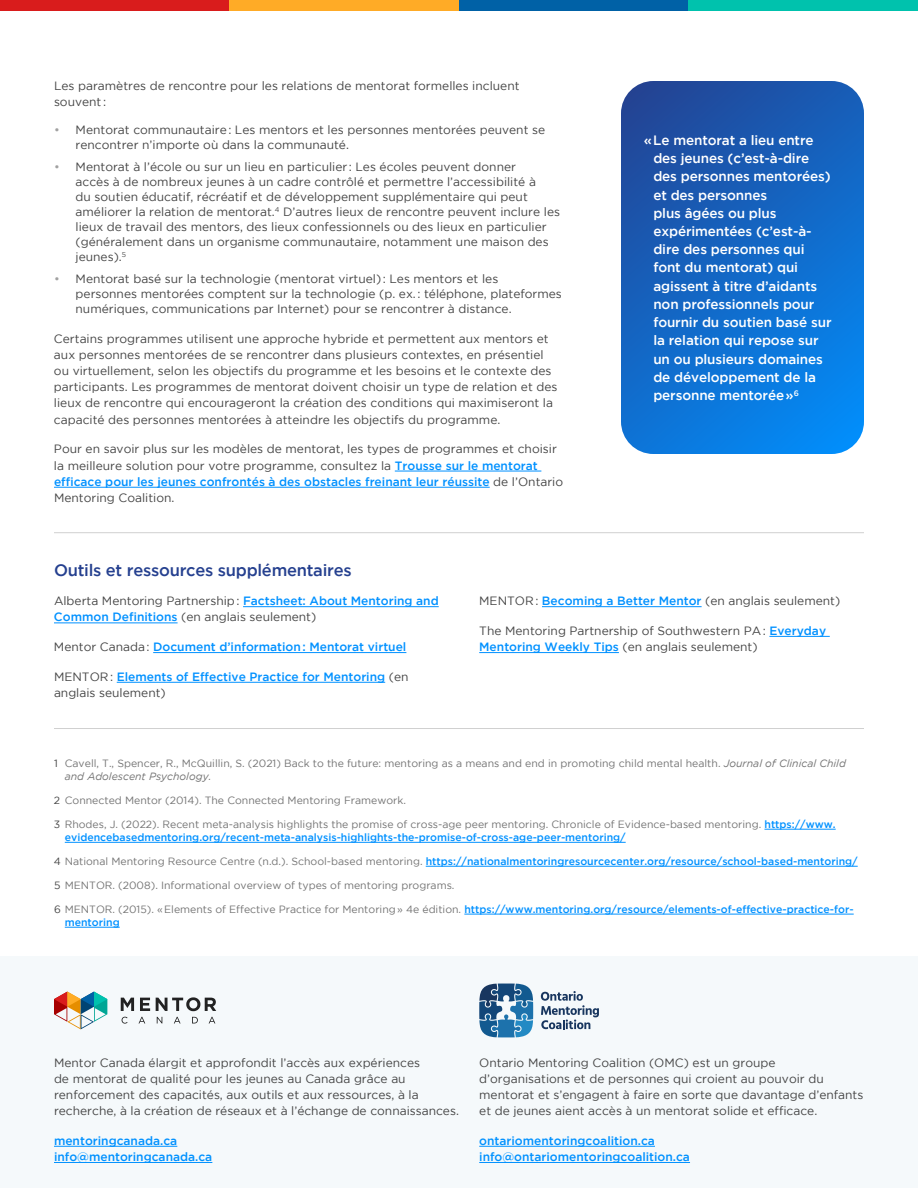
<style>
.page{position:relative;width:918px;height:1188px;background:#fff}
.page>*{position:absolute;margin:0;border:0;box-sizing:border-box;transform-origin:0 0}
.t1{font:500 16.5px "Gotham";letter-spacing:-.015em;color:#25408f}
.t2{font:500 13.5px/18.3px "Gotham";letter-spacing:-.01em;color:#fff}
.t3{font:12px/16.2px "Gotham";color:#444}
.t4{font:500 12px/16.2px "Gotham";color:#0091ff}
.t5{font:10.5px/13.2px "Gotham";color:#737373}
.t6{font:500 10.5px/13.2px "Gotham";color:#0091ff}
.s1{color:#a1a1a1}
.s2{font-weight:500;color:#0091ff}
.s3{font-weight:400;color:#444}
.s4{color:#444}
.s5{font-style:italic}
.s6{font-weight:400;color:#737373}
</style>
<div class="page">
<hr style="left:395px;top:471px;width:146px;height:1px;background:#0091ff">
<hr style="left:54px;top:487px;width:436px;height:1px;background:#0091ff">
<svg style="left:621px;top:81px;width:243px;height:373px;background:#1469c6"></svg>
<hr style="left:243px;top:606px;width:196px;height:1px;background:#0091ff">
<hr style="left:54px;top:623px;width:124px;height:1px;background:#0091ff">
<hr style="left:153px;top:652px;width:253px;height:1px;background:#0091ff">
<hr style="left:117px;top:682px;width:268px;height:1px;background:#0091ff">
<hr style="left:542px;top:606px;width:160px;height:1px;background:#0091ff">
<hr style="left:769px;top:636px;width:61px;height:1px;background:#0091ff">
<hr style="left:479px;top:652px;width:140px;height:1px;background:#0091ff">
<hr style="left:54px;top:532px;width:810px;height:1px;background:#d0d0d0">
<hr style="left:54px;top:728px;width:810px;height:1px;background:#d0d0d0">
<hr style="left:764px;top:829px;width:72px;height:1px;background:#0091ff">
<hr style="left:65px;top:842px;width:561px;height:1px;background:#0091ff">
<hr style="left:426px;top:866px;width:432px;height:1px;background:#0091ff">
<hr style="left:464px;top:914px;width:390px;height:1px;background:#0091ff">
<hr style="left:65px;top:927px;width:55px;height:1px;background:#0091ff">
<div style="left:0;top:956px;width:918px;height:232px;background:#f5f9fb"></div>
<hr style="left:54px;top:1146px;width:123px;height:1px;background:#0091ff">
<hr style="left:54px;top:1162px;width:158px;height:1px;background:#0091ff">
<hr style="left:479px;top:1146px;width:176px;height:1px;background:#0091ff">
<hr style="left:479px;top:1162px;width:211px;height:1px;background:#0091ff">
<svg style="left:121px;top:998px;width:13px;height:13px"></svg>
<svg style="left:140px;top:998px;width:10px;height:13px"></svg>
<svg style="left:156px;top:997px;width:60px;height:14px"></svg>
<svg style="left:122px;top:1017px;width:6px;height:7px"></svg>
<svg style="left:157px;top:1017px;width:5px;height:6px"></svg>
<svg style="left:192px;top:1017px;width:6px;height:6px"></svg>
<svg style="left:54px;top:992px;width:53px;height:37px"></svg>
<svg style="left:139px;top:1017px;width:6px;height:6px"></svg>
<svg style="left:174px;top:1017px;width:7px;height:6px"></svg>
<svg style="left:209px;top:1017px;width:6px;height:6px"></svg>
<svg style="left:479px;top:983px;width:54px;height:54px"></svg>
<svg style="left:541px;top:991px;width:58px;height:38px"></svg>
<div style="left:0;top:0;width:230px;height:11px;background:#d91c1c"></div>
<div style="left:459px;top:0;width:229px;height:11px;background:#0061a6"></div>
<div style="left:230px;top:0;width:229px;height:11px;background:#ffab26"></div>
<div style="left:688px;top:0;width:230px;height:11px;background:#00c2ad"></div>
<p class="t3" style="left:54px;top:77px;width:467px">Les paramètres de rencontre pour les relations de mentorat formelles incluent souvent :</p>
<p class="t3" style="left:76px;top:123px;width:471px;line-height:15px;text-indent:-22px"><span class="s1">•</span> Mentorat communautaire: Les mentors et les personnes mentorées peuvent se rencontrer n’importe où dans la communauté.</p>
<p class="t3" style="left:76px;top:159px;width:486px;line-height:15px;text-indent:-22px"><span class="s1">•</span> Mentorat à l’école ou sur un lieu en particulier : Les écoles peuvent donner<br>accès à de nombreux jeunes à un cadre contrôlé et permettre l’accessibilité à<br>du soutien éducatif, récréatif et de développement supplémentaire qui peut améliorer la relation de mentorat.<sup>4</sup> D’autres lieux de rencontre peuvent inclure les lieux de travail des mentors, des lieux confessionnels ou des lieux en particulier (généralement dans un organisme communautaire, notamment une maison des jeunes).<sup>5</sup></p>
<p class="t3" style="left:76px;top:271px;width:488px;line-height:15px;text-indent:-22px"><span class="s1">•</span> Mentorat basé sur la technologie (mentorat virtuel) : Les mentors et les personnes mentorées comptent sur la technologie (p. ex.: téléphone, plateformes numériques, communications par Internet) pour se rencontrer à distance.</p>
<p class="t3" style="left:54px;top:330px;width:505px">Certains programmes utilisent une approche hybride et permettent aux mentors et aux personnes mentorées de se rencontrer dans plusieurs contextes, en présentiel ou virtuellement, selon les objectifs du programme et les besoins et le contexte des participants. Les programmes de mentorat doivent choisir un type de relation et des lieux de rencontre qui encourageront la création des conditions qui maximiseront la capacité des personnes mentorées à atteindre les objectifs du programme.</p>
<p class="t3" style="left:54px;top:441px;width:511px">Pour en savoir plus sur les modèles de mentorat, les types de programmes et choisir la meilleure solution pour votre programme, consultez la <span class="s2">Trousse sur le mentorat efficace pour les jeunes confrontés à des obstacles freinant leur réussite</span> de l’Ontario Mentoring Coalition.</p>
<p class="t2" style="left:653px;top:131px;width:180px;text-indent:-10px">«Le mentorat a lieu entre des jeunes (c’est-à-dire des personnes mentorées) et des personnes<br>plus âgées ou plus expérimentées (c’est-à&shy;dire des personnes qui font du mentorat) qui agissent à titre d’aidants non professionnels pour fournir du soutien basé sur la relation qui repose sur un ou plusieurs domaines de développement de la personne mentorée»<sup>6</sup></p>
<h1 class="t1" style="left:54px;top:560px;width:299px">Outils et ressources supplémentaires</h1>
<p class="t3" style="left:54px;top:593px;width:386px">Alberta Mentoring Partnership: <span class="s2">Factsheet: About Mentoring and<br>Common Definitions</span> (en anglais seulement)</p>
<p class="t4" style="left:54px;top:638px;width:354px"><span class="s3">Mentor Canada:</span> Document d’information: Mentorat virtuel</p>
<p class="t4" style="left:54px;top:668px;width:356px"><span class="s3">MENTOR:</span> Elements of Effective Practice for Mentoring <span class="s3">(en anglais seulement)</span></p>
<p class="t3" style="left:479px;top:593px;width:363px">MENTOR: <span class="s2">Becoming a Better Mentor</span> (en anglais seulement)</p>
<p class="t3" style="left:479px;top:622px;width:348px">The Mentoring Partnership of Southwestern PA: <span class="s2">Everyday<br>Mentoring Weekly Tips</span> (en anglais seulement)</p>
<p class="t5" style="left:65px;top:756px;width:783px;text-indent:-11px"><span class="s4">1</span> Cavell, T., Spencer, R., McQuillin, S. (2021) Back to the future: mentoring as a means and end in promoting child mental health. <span class="s5">Journal of Clinical Child and Adolescent Psychology.</span></p>
<p class="t5" style="left:54px;top:794px;width:354px"><span class="s4">2</span> Connected Mentor (2014). The Connected Mentoring Framework.</p>
<p class="t5" style="left:65px;top:817px;width:772px;text-indent:-11px"><span class="s4">3</span> Rhodes, J. (2022). Recent meta-analysis highlights the promise of cross-age peer mentoring. Chronicle of Evidence-based mentoring. <span class="s2">https://www. evidencebasedmentoring.org/recent-meta-analysis-highlights-the-promise-of-cross-age-peer-mentoring/</span></p>
<p class="t6" style="left:54px;top:854px;width:805px"><span class="s3">4</span> <span class="s6">National Mentoring Resource Centre (n.d.). School-based mentoring.</span> https://nationalmentoringresourcecenter.org/resource/school-based-mentoring/</p>
<p class="t5" style="left:54px;top:878px;width:402px"><span class="s4">5</span> MENTOR. (2008). Informational overview of types of mentoring programs.</p>
<p class="t6" style="left:65px;top:902px;width:790px;text-indent:-11px"><span class="s3">6</span> <span class="s6">MENTOR. (2015). «Elements of Effective Practice for Mentoring» 4e édition.</span> https://www.mentoring.org/resource/elements-of-effective-practice-for&shy;mentoring</p>
<p class="t3" style="left:54px;top:1054px;width:407px">Mentor Canada élargit et approfondit l’accès aux expériences<br>de mentorat de qualité pour les jeunes au Canada grâce au renforcement des capacités, aux outils et aux ressources, à la recherche, à la création de réseaux et à l’échange de connaissances.</p>
<p class="t4" style="left:54px;top:1132px;width:160px">mentoringcanada.ca info@mentoringcanada.ca</p>
<p class="t3" style="left:479px;top:1054px;width:386px">Ontario Mentoring Coalition (OMC) est un groupe d’organisations et de personnes qui croient au pouvoir du mentorat et s’engagent à faire en sorte que davantage d’enfants et de jeunes aient accès à un mentorat solide et efficace.</p>
<p class="t4" style="left:479px;top:1132px;width:212px">ontariomentoringcoalition.ca info@ontariomentoringcoalition.ca</p>
</div>
